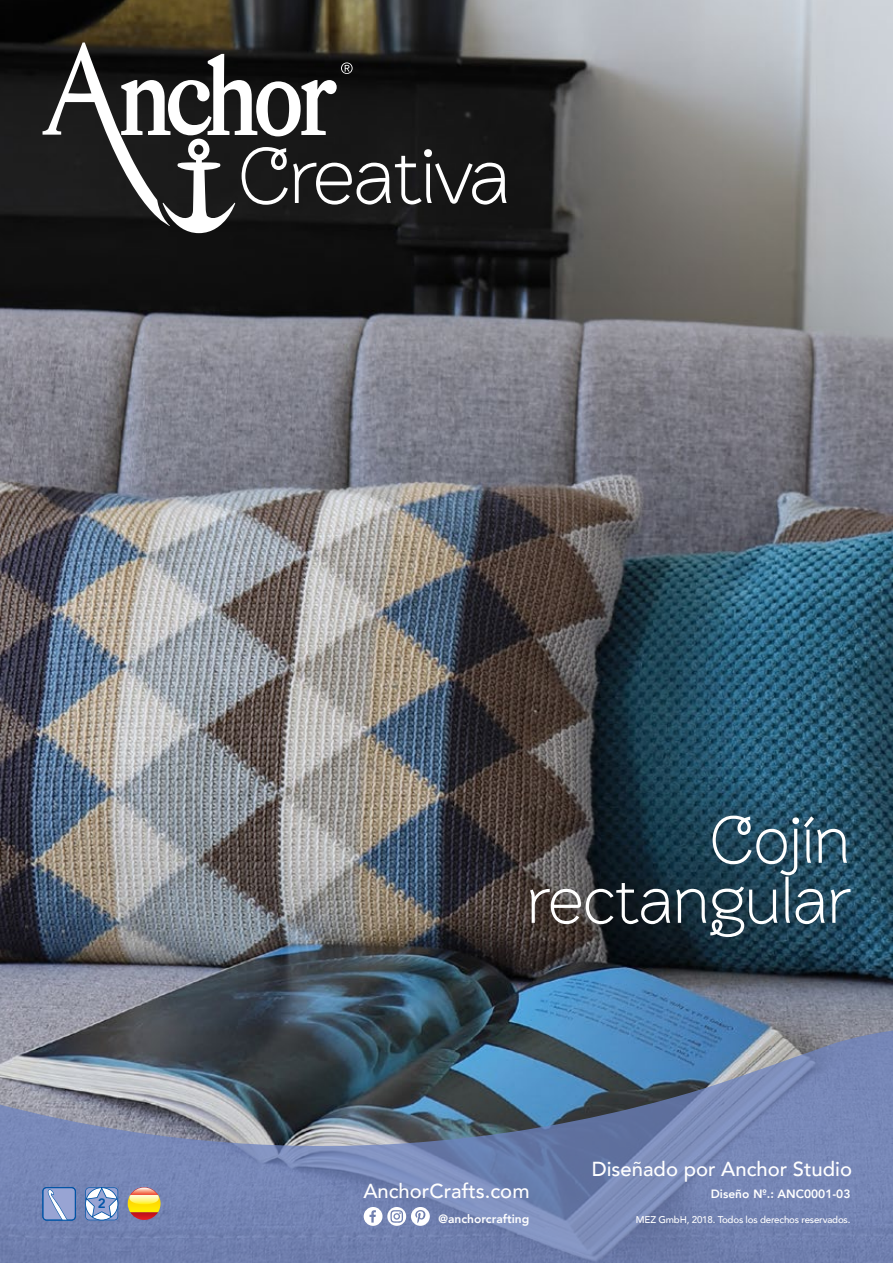
<style>
.page{position:relative;width:893px;height:1263px;background:#fff}
.page>*{position:absolute;margin:0;border:0;box-sizing:border-box;transform-origin:0 0}
.t1{font:300 80.1px "Brownstone Sans";letter-spacing:-.02em;color:#fff}
.Head_Title{font:300 67.5px/60px "Brownstone Sans";letter-spacing:-.025em;color:#fff;text-align:right}
.Designed_by___Anchor{font:500 20.25px "Avenir";color:#fff}
.Number_of_Difficulty{font:800 13.5px "Avenir";color:#0154a6}
.Design_No{font:800 12px "Avenir";color:#fff}
.Designed_by___Anchor-2{font:800 12px "Avenir";color:#fff}
.t2{font:500 9.75px "Avenir";letter-spacing:-.02em;color:#fff}
</style>
<div class="page">
<img style="left:0;top:0;width:893px;height:1029px">
<svg style="left:0;top:1029px;width:893px;height:234px;background:#6a7c9f"></svg>
<svg style="left:85px;top:1187px;width:33px;height:33px"></svg>
<div style="left:43px;top:1187px;width:32px;height:33px;background:#98a4d3;border-radius:4px"></div>
<svg style="left:47px;top:1189px;width:28px;height:31px"></svg>
<div style="left:43px;top:1187px;width:33px;height:33px;border:1px solid #0154a6;border-radius:4px"></div>
<svg style="left:364px;top:1207px;width:66px;height:19px"></svg>
<svg style="left:128px;top:1187px;width:33px;height:33px"></svg>
<div style="left:493px;top:778px;width:392px;height:197px;background:#231f20;opacity:.75"></div>
<svg style="left:341px;top:62px;width:12px;height:12px"></svg>
<svg style="left:43px;top:43px;width:294px;height:190px;fill:#1a1a1a"></svg>
<p class="t1" style="left:238px;top:128px;width:276px">Creativa</p>
<p class="Number_of_Difficulty" style="left:98px;top:1193px;width:9px">2</p>
<p class="Head_Title" style="left:526px;top:809px;width:326px">Cojín rectangular</p>
<p class="Designed_by___Anchor" style="left:592px;top:1151px;width:262px">Diseñado por Anchor Studio</p>
<p class="Designed_by___Anchor" style="left:363px;top:1173px;width:168px">AnchorCrafts.com</p>
<p class="Designed_by___Anchor-2" style="left:439px;top:1209px;width:92px">@anchorcrafting</p>
<p class="t2" style="left:636px;top:1211px;width:216px">MEZ GmbH, 2018. Todos los derechos reservados.</p>
<p class="Design_No" style="left:711px;top:1184px;width:141px">Diseño №.: ANC0001-03</p>
</div>
